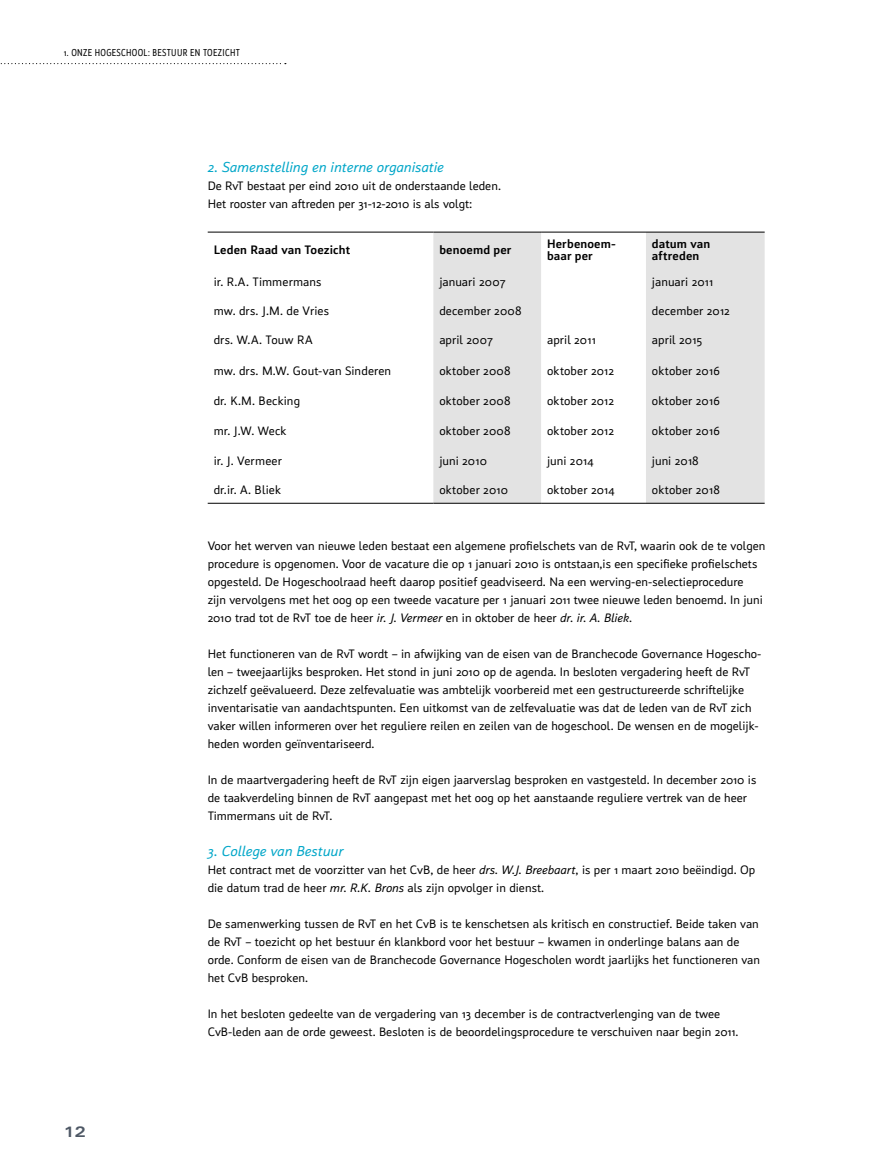
<style>
.page{position:relative;width:893px;height:1170px;background:#fff}
.page>*{position:absolute;margin:0;border:0;box-sizing:border-box;transform-origin:0 0}
.t1{font:italic 15px "Insider";color:#00a6c8}
.t2{font:700 expanded 15px "Univers LT Std";color:#4e5865}
.t3{font:12.75px/18px "Insider";color:#000}
.t4{font:700 12.75px/12px "Insider";letter-spacing:.01em;color:#000}
.t5{font:10.5px "Insider C Regular";letter-spacing:.03em;color:#000}
.s1{font-style:italic}
</style>
<div class="page">
<svg style="left:0;top:63px;width:286px;height:1px"></svg>
<svg style="left:433px;top:233px;width:332px;height:270px;fill:#e3e3e3"></svg>
<hr style="left:208px;top:232px;width:225px;height:1px;background:#000">
<hr style="left:433px;top:232px;width:108px;height:1px;background:#000">
<hr style="left:541px;top:232px;width:105px;height:1px;background:#000">
<hr style="left:646px;top:232px;width:119px;height:1px;background:#000">
<hr style="left:208px;top:503px;width:225px;height:1px;background:#000">
<hr style="left:433px;top:503px;width:108px;height:1px;background:#000">
<hr style="left:541px;top:503px;width:105px;height:1px;background:#000">
<hr style="left:646px;top:503px;width:119px;height:1px;background:#000">
<p class="t5" style="left:64px;top:47px;width:178px">1. ONZE HOGESCHOOL: BESTUUR EN TOEZICHT</p>
<p class="t1" style="left:208px;top:159px;width:238px">2. Samenstelling en interne organisatie</p>
<p class="t3" style="left:208px;top:177px;width:295px">De RvT bestaat per eind 2010 uit de onderstaande leden.<br>Het rooster van aftreden per 31-12-2010 is als volgt:</p>
<p class="t4" style="left:214px;top:244px;width:138px">Leden Raad van Toezicht</p>
<p class="t4" style="left:439px;top:244px;width:74px">benoemd per</p>
<p class="t4" style="left:547px;top:238px;width:70px">Herbenoem&shy;baar per</p>
<p class="t4" style="left:652px;top:238px;width:60px">datum van aftreden</p>
<p class="t3" style="left:214px;top:272px;width:110px">ir. R.A. Timmermans</p>
<p class="t3" style="left:439px;top:272px;width:68px">januari 2007</p>
<p class="t3" style="left:652px;top:272px;width:63px">januari 2011</p>
<p class="t3" style="left:214px;top:301px;width:117px">mw. drs. J.M. de Vries</p>
<p class="t3" style="left:439px;top:301px;width:84px">december 2008</p>
<p class="t3" style="left:652px;top:301px;width:79px">december 2012</p>
<p class="t3" style="left:214px;top:331px;width:100px">drs. W.A. Touw RA</p>
<p class="t3" style="left:439px;top:331px;width:55px">april 2007</p>
<p class="t3" style="left:547px;top:331px;width:50px">april 2011</p>
<p class="t3" style="left:652px;top:331px;width:52px">april 2015</p>
<p class="t3" style="left:214px;top:361px;width:179px">mw. drs. M.W. Gout-van Sinderen</p>
<p class="t3" style="left:439px;top:361px;width:73px">oktober 2008</p>
<p class="t3" style="left:547px;top:361px;width:68px">oktober 2012</p>
<p class="t3" style="left:652px;top:361px;width:69px">oktober 2016</p>
<p class="t3" style="left:214px;top:391px;width:88px">dr. K.M. Becking</p>
<p class="t3" style="left:439px;top:391px;width:73px">oktober 2008</p>
<p class="t3" style="left:547px;top:391px;width:68px">oktober 2012</p>
<p class="t3" style="left:652px;top:391px;width:69px">oktober 2016</p>
<p class="t3" style="left:214px;top:421px;width:74px">mr. J.W. Weck</p>
<p class="t3" style="left:439px;top:421px;width:73px">oktober 2008</p>
<p class="t3" style="left:547px;top:421px;width:68px">oktober 2012</p>
<p class="t3" style="left:652px;top:421px;width:69px">oktober 2016</p>
<p class="t3" style="left:214px;top:451px;width:70px">ir. J. Vermeer</p>
<p class="t3" style="left:439px;top:451px;width:49px">juni 2010</p>
<p class="t3" style="left:547px;top:451px;width:48px">juni 2014</p>
<p class="t3" style="left:652px;top:451px;width:48px">juni 2018</p>
<p class="t3" style="left:214px;top:480px;width:69px">dr.ir. A. Bliek</p>
<p class="t3" style="left:439px;top:480px;width:70px">oktober 2010</p>
<p class="t3" style="left:547px;top:480px;width:69px">oktober 2014</p>
<p class="t3" style="left:652px;top:480px;width:69px">oktober 2018</p>
<p class="t2" style="left:64px;top:1123px;width:24px">12</p>
<p class="t3" style="left:208px;top:537px;width:559px">Voor het werven van nieuwe leden bestaat een algemene profielschets van de RvT, waarin ook de te volgen procedure is opgenomen. Voor de vacature die op 1 januari 2010 is ontstaan,is een specifieke profielschets opgesteld. De Hogeschoolraad heeft daarop positief geadviseerd. Na een werving-en-selectieprocedure<br>zijn vervolgens met het oog op een tweede vacature per 1 januari 2011 twee nieuwe leden benoemd. In juni 2010 trad tot de RvT toe de heer <span class="s1">ir. J. Vermeer</span> en in oktober de heer <span class="s1">dr. ir. A. Bliek</span>.</p>
<p class="t3" style="left:208px;top:645px;width:555px">Het functioneren van de RvT wordt – in afwijking van de eisen van de Branchecode Governance Hogescho&shy;len – tweejaarlijks besproken. Het stond in juni 2010 op de agenda. In besloten vergadering heeft de RvT zichzelf geëvalueerd. Deze zelfevaluatie was ambtelijk voorbereid met een gestructureerde schriftelijke inventarisatie van aandachtspunten. Een uitkomst van de zelfevaluatie was dat de leden van de RvT zich vaker willen informeren over het reguliere reilen en zeilen van de hogeschool. De wensen en de mogelijk&shy;heden worden geïnventariseerd.</p>
<p class="t3" style="left:208px;top:771px;width:550px">In de maartvergadering heeft de RvT zijn eigen jaarverslag besproken en vastgesteld. In december 2010 is de taakverdeling binnen de RvT aangepast met het oog op het aanstaande reguliere vertrek van de heer<br>Timmermans uit de RvT.</p>
<p class="t1" style="left:208px;top:843px;width:137px">3. College van Bestuur</p>
<p class="t3" style="left:208px;top:861px;width:549px">Het contract met de voorzitter van het CvB, de heer <span class="s1">drs. W.J. Breebaart</span>, is per 1 maart 2010 beëindigd. Op die datum trad de heer <span class="s1">mr. R.K. Brons</span> als zijn opvolger in dienst.</p>
<p class="t3" style="left:208px;top:915px;width:554px">De samenwerking tussen de RvT en het CvB is te kenschetsen als kritisch en constructief. Beide taken van de RvT – toezicht op het bestuur én klankbord voor het bestuur – kwamen in onderlinge balans aan de orde. Conform de eisen van de Branchecode Governance Hogescholen wordt jaarlijks het functioneren van het CvB besproken.</p>
<p class="t3" style="left:208px;top:1005px;width:532px">In het besloten gedeelte van de vergadering van 13 december is de contractverlenging van de twee<br>CvB-leden aan de orde geweest. Besloten is de beoordelingsprocedure te verschuiven naar begin 2011.</p>
</div>
